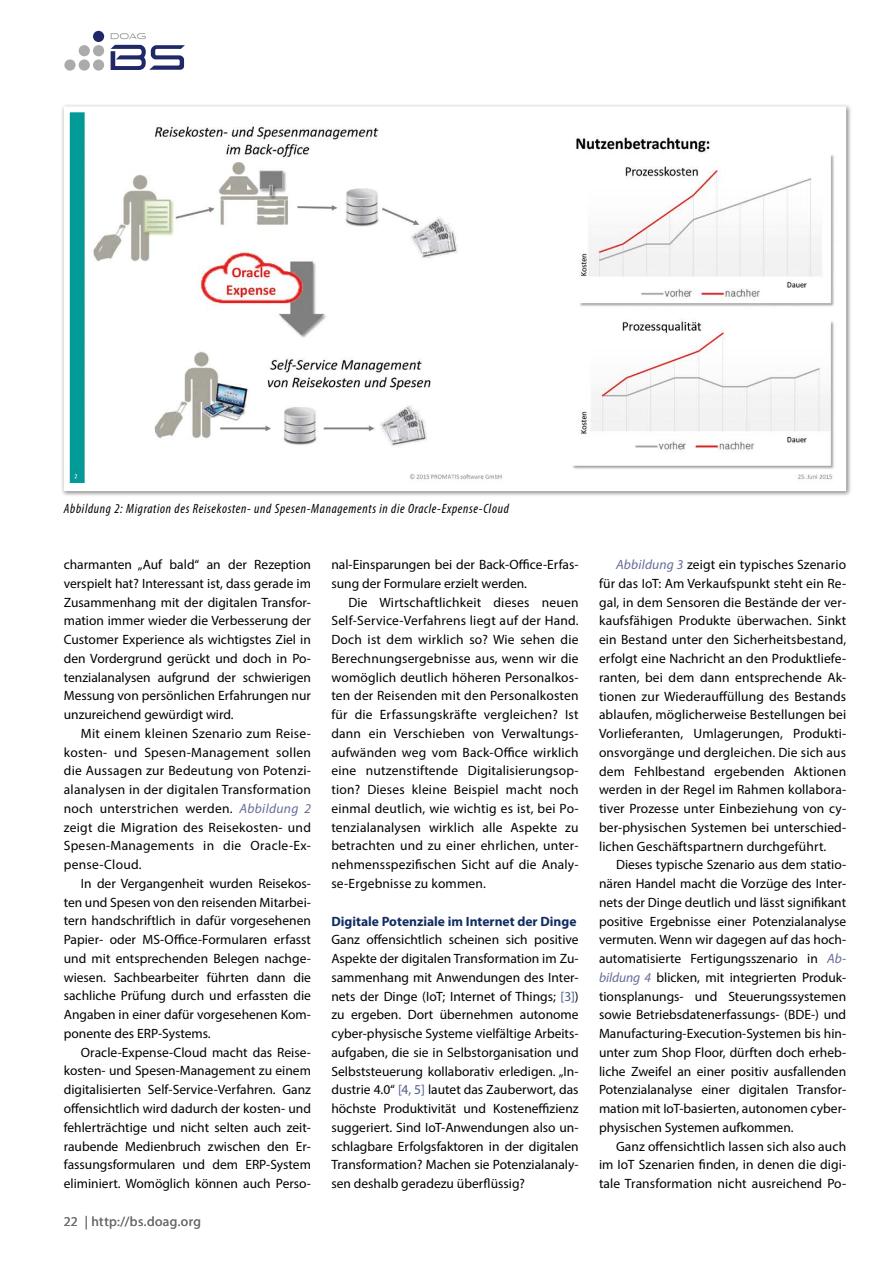
<style>
.page{position:relative;width:893px;height:1263px;background:#fff}
.page>*{position:absolute;margin:0;border:0;box-sizing:border-box;transform-origin:0 0}
.t1{font:13.5px/18.8px "Myriad Pro";color:#000;text-align:justify}
.t2{font:italic condensed 13.5px "Myriad Pro";letter-spacing:.05em;color:#000}
.t3{font:700 13.5px "Myriad Pro";color:#112d63}
.t4{font:13.5px "Myriad Pro";letter-spacing:.03em;color:#706f6f}
.s1{font-style:italic;color:#656c98}
.s2{color:#4e5a89}
</style>
<div class="page">
<div style="left:93px;top:59px;width:11px;height:12px;background:#acabab;border-radius:50%"></div>
<div style="left:93px;top:31px;width:11px;height:11px;background:#202967;border-radius:50%"></div>
<div style="left:79px;top:45px;width:11px;height:11px;background:#acabab;border-radius:50%"></div>
<div style="left:93px;top:45px;width:11px;height:11px;background:#acabab;border-radius:50%"></div>
<div style="left:64px;top:59px;width:12px;height:12px;background:#acabab;border-radius:50%"></div>
<div style="left:79px;top:59px;width:11px;height:12px;background:#acabab;border-radius:50%"></div>
<svg style="left:111px;top:45px;width:74px;height:25px"></svg>
<svg style="left:111px;top:33px;width:35px;height:6px"></svg>
<svg style="left:62px;top:105px;width:787px;height:389px"></svg>
<p class="t2" style="left:64px;top:500px;width:447px">Abbildung 2: Migration des Reisekosten- und Spesen-Managements in die Oracle-Expense-Cloud</p>
<p class="t1" style="left:64px;top:555px;width:249px">charmanten „Auf bald“ an der Rezeption verspielt hat? Interessant ist, dass gerade im Zusammenhang mit der digitalen Transfor&shy;mation immer wieder die Verbesserung der Customer Experience als wichtigstes Ziel in den Vordergrund gerückt und doch in Po&shy;tenzialanalysen aufgrund der schwierigen Messung von persönlichen Erfahrungen nur unzureichend gewürdigt wird.</p>
<p class="t1" style="left:64px;top:724px;width:249px;text-indent:17px">Mit einem kleinen Szenario zum Reise&shy;kosten- und Spesen-Management sollen die Aussagen zur Bedeutung von Potenzi&shy;alanalysen in der digitalen Transformation noch unterstrichen werden. <span class="s1">Abbildung 2 </span>zeigt die Migration des Reisekosten- und Spesen-Managements in die Oracle-Ex&shy;pense-Cloud.</p>
<p class="t1" style="left:64px;top:874px;width:249px;text-indent:17px">In der Vergangenheit wurden Reisekos&shy;ten und Spesen von den reisenden Mitarbei&shy;tern handschriftlich in dafür vorgesehenen Papier- oder MS-Office-Formularen erfasst und mit entsprechenden Belegen nachge&shy;wiesen. Sachbearbeiter führten dann die sachliche Prüfung durch und erfassten die Angaben in einer dafür vorgesehenen Kom&shy;ponente des ERP-Systems.</p>
<p class="t1" style="left:64px;top:1042px;width:249px;text-indent:17px">Oracle-Expense-Cloud macht das Reise&shy;kosten- und Spesen-Management zu einem digitalisierten Self-Service-Verfahren. Ganz offensichtlich wird dadurch der kosten- und fehlerträchtige und nicht selten auch zeit&shy;raubende Medienbruch zwischen den Er&shy;fassungsformularen und dem ERP-System eliminiert. Womöglich können auch Perso-</p>
<p class="t4" style="left:64px;top:1213px;width:139px">22 | http://bs.doag.org</p>
<p class="t1" style="left:331px;top:555px;width:249px">nal-Einsparungen bei der Back-Office-Erfas&shy;sung der Formulare erzielt werden.</p>
<p class="t1" style="left:331px;top:592px;width:249px;text-indent:17px">Die Wirtschaftlichkeit dieses neuen Self-Service-Verfahrens liegt auf der Hand.<br>Doch ist dem wirklich so? Wie sehen die Berechnungsergebnisse aus, wenn wir die womöglich deutlich höheren Personalkos&shy;ten der Reisenden mit den Personalkosten für die Erfassungskräfte vergleichen? Ist dann ein Verschieben von Verwaltungs&shy;aufwänden weg vom Back-Office wirklich eine nutzenstiftende Digitalisierungsop&shy;tion? Dieses kleine Beispiel macht noch einmal deutlich, wie wichtig es ist, bei Po&shy;tenzialanalysen wirklich alle Aspekte zu betrachten und zu einer ehrlichen, unter&shy;nehmensspezifischen Sicht auf die Analy&shy;se-Ergebnisse zu kommen.</p>
<p class="t3" style="left:331px;top:912px;width:247px">Digitale Potenziale im Internet der Dinge</p>
<p class="t1" style="left:331px;top:930px;width:249px">Ganz offensichtlich scheinen sich positive Aspekte der digitalen Transformation im Zu&shy;sammenhang mit Anwendungen des Inter&shy;nets der Dinge (IoT; Internet of Things; <span class="s2">[3]</span>) zu ergeben. Dort übernehmen autonome cyber-physische Systeme vielfältige Arbeits&shy;aufgaben, die sie in Selbstorganisation und Selbststeuerung kollaborativ erledigen. „In&shy;dustrie 4.0“ <span class="s2">[4, 5]</span> lautet das Zauberwort, das höchste Produktivität und Kosteneffizienz suggeriert. Sind IoT-Anwendungen also un&shy;schlagbare Erfolgsfaktoren in der digitalen Transformation? Machen sie Potenzialanaly&shy;sen deshalb geradezu überflüssig?</p>
<p class="t1" style="left:599px;top:555px;width:249px;text-indent:17px"><span class="s1">Abbildung 3</span> zeigt ein typisches Szenario für das IoT: Am Verkaufspunkt steht ein Re&shy;gal, in dem Sensoren die Bestände der ver&shy;kaufsfähigen Produkte überwachen. Sinkt ein Bestand unter den Sicherheitsbestand, erfolgt eine Nachricht an den Produktliefe&shy;ranten, bei dem dann entsprechende Ak&shy;tionen zur Wiederauffüllung des Bestands ablaufen, möglicherweise Bestellungen bei Vorlieferanten, Umlagerungen, Produkti&shy;onsvorgänge und dergleichen. Die sich aus dem Fehlbestand ergebenden Aktionen werden in der Regel im Rahmen kollabora&shy;tiver Prozesse unter Einbeziehung von cy&shy;ber-physischen Systemen bei unterschied&shy;lichen Geschäftspartnern durchgeführt.</p>
<p class="t1" style="left:599px;top:855px;width:249px;text-indent:17px">Dieses typische Szenario aus dem statio&shy;nären Handel macht die Vorzüge des Inter&shy;nets der Dinge deutlich und lässt signifikant positive Ergebnisse einer Potenzialanalyse vermuten. Wenn wir dagegen auf das hoch&shy;automatisierte Fertigungsszenario in <span class="s1">Ab&shy;bildung 4</span> blicken, mit integrierten Produk&shy;tionsplanungs- und Steuerungssystemen sowie Betriebsdatenerfassungs- (BDE-) und Manufacturing-Execution-Systemen bis hin&shy;unter zum Shop Floor, dürften doch erheb&shy;liche Zweifel an einer positiv ausfallenden Potenzialanalyse einer digitalen Transfor&shy;mation mit IoT-basierten, autonomen cyber&shy;physischen Systemen aufkommen.</p>
<p class="t1" style="left:599px;top:1136px;width:249px;text-indent:17px">Ganz offensichtlich lassen sich also auch im IoT Szenarien finden, in denen die digi&shy;tale Transformation nicht ausreichend Po-</p>
</div>
